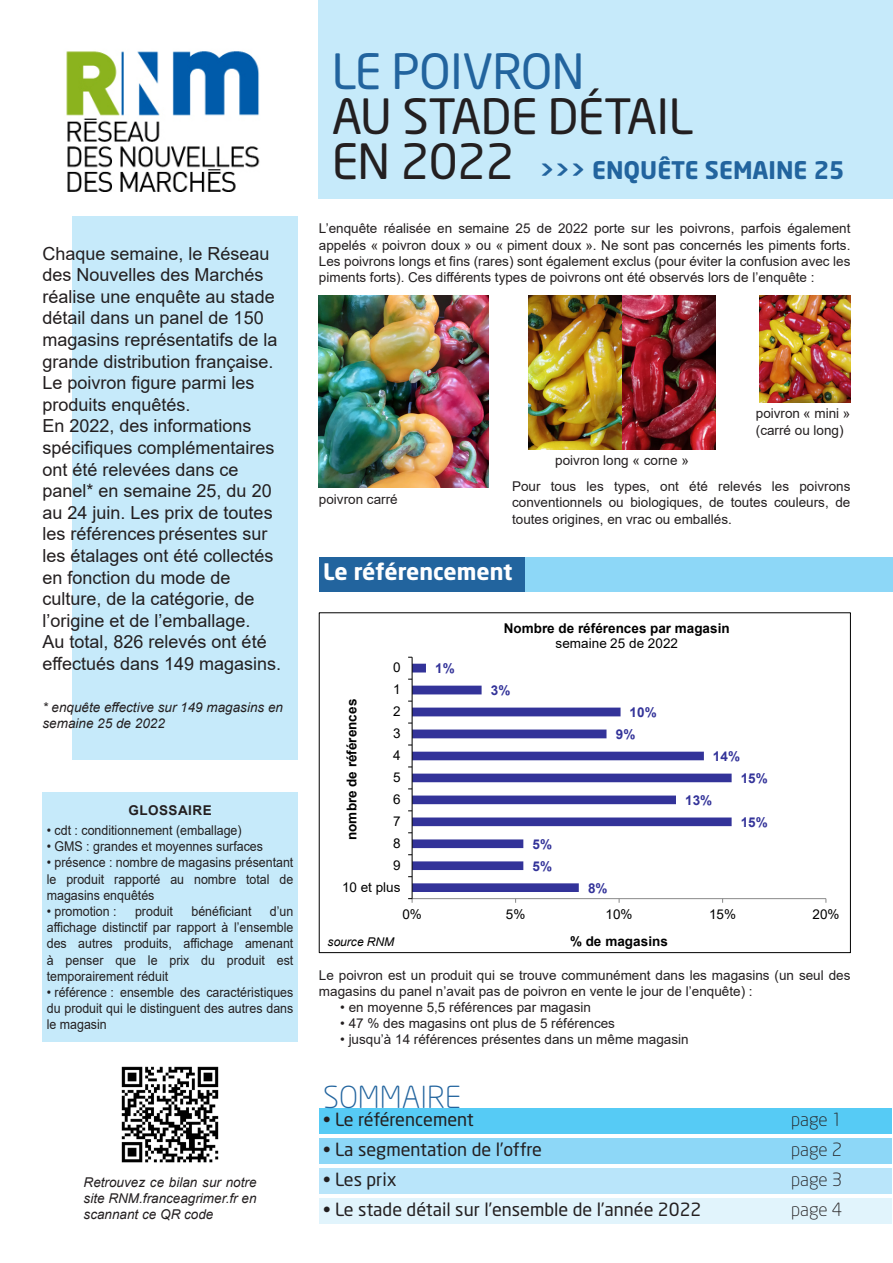
<style>
.page{position:relative;width:893px;height:1263px;background:#fff}
.page>*{position:absolute;margin:0;border:0;box-sizing:border-box;transform-origin:0 0}
.t1{font:48px "Neo Sans";letter-spacing:-.015em;color:#231f20}
.t2{font:48px "Neo Sans";letter-spacing:-.015em;color:#22649e}
.t3{font:300 30px "Neo Sans";color:#22649e}
.t4{font:700 24px "Neo Sans";color:#22649e}
.t5{font:700 22.5px "Neo Sans";letter-spacing:-.01em;color:#fff}
.chapeau_texte{font:18px/21.6px "Arial";color:#231f20}
.t6{font:18px "Neo Sans";color:#231f20}
.t7{font:300 18px "Neo Sans";color:#231f20}
.te_____9{font:13.5px/16.2px "Arial";color:#231f20;text-align:justify}
.te_____9-2{font:13.5px/16.2px "Arial";color:#231f20;text-align:justify;scale:.92 1}
.t8{font:700 13.5px/15.6px "Arial";letter-spacing:.005em;color:#000;text-align:center}
.graph_commentaire_ju{font:italic 13.5px/16.2px "Arial";color:#231f20;text-align:justify}
.chapeau_texte-2{font:italic 13.5px/16.2px "Arial";color:#231f20}
.t9{font:13.5px/21.9px "Arial";letter-spacing:.005em;color:#000;text-align:right}
.t10{font:700 13.5px/21.9px "Arial";letter-spacing:.005em;color:#339}
.ti_____9{font:700 13.5px "Arial";letter-spacing:.035em;color:#231f20}
.t11{font:italic 12px "Arial";letter-spacing:-.005em;color:#000}
.s1{font-weight:400;font-size:48px;color:#231f20}
.s2{font-weight:400}
</style>
<div class="page">
<div style="left:319px;top:557px;width:572px;height:34px;background:#22649e"></div>
<div style="left:526px;top:557px;width:367px;height:34px;background:#8dd7f7"></div>
<div style="left:319px;top:0;width:574px;height:198px;background:#c6eafa"></div>
<div style="left:72px;top:217px;width:226px;height:543px;background:#c6eafa"></div>
<img style="left:66px;top:51px;width:194px;height:141px">
<div style="left:319px;top:1198px;width:572px;height:25px;background:#e1f4fc"></div>
<div style="left:319px;top:1108px;width:572px;height:25px;background:#56cbf5"></div>
<div style="left:319px;top:1138px;width:572px;height:25px;background:#8dd7f7"></div>
<div style="left:319px;top:1168px;width:572px;height:25px;background:#b9e5fa"></div>
<div style="left:43px;top:792px;width:255px;height:250px;background:#c6eafa"></div>
<img style="left:759px;top:296px;width:91px;height:106px">
<img style="left:528px;top:296px;width:188px;height:153px">
<img style="left:319px;top:296px;width:169px;height:191px">
<svg style="left:413px;top:664px;width:319px;height:228px"></svg>
<hr style="left:412px;top:898px;width:414px;height:1px;background:#898989">
<hr style="left:412px;top:657px;width:1px;height:242px;background:#000">
<svg style="left:408px;top:898px;width:5px;height:5px"></svg>
<img style="left:121px;top:1066px;width:98px;height:97px">
<p class="chapeau_texte" style="left:43px;top:242px;width:237px">Chaque semaine, le Réseau des Nouvelles des Marchés réalise une enquête au stade détail dans un panel de 150 magasins représentatifs de la grande distribution française.<br>Le poivron figure parmi les produits enquêtés.</p>
<p class="chapeau_texte" style="left:43px;top:415px;width:240px">En 2022, des informations spécifiques complémentaires ont été relevées dans ce panel* en semaine 25, du 20 au 24 juin. Les prix de toutes les références présentes sur les étalages ont été collectés en fonction du mode de culture, de la catégorie, de l’origine et de l’emballage.<br>Au total, 826 relevés ont été effectués dans 149 magasins.</p>
<p class="chapeau_texte-2" style="left:43px;top:699px;width:242px">* enquête effective sur 149 magasins en semaine 25 de 2022</p>
<p class="ti_____9" style="left:128px;top:800px;width:85px">GLOSSAIRE</p>
<p class="te_____9-2" style="left:47px;top:822px;width:213px">• cdt : conditionnement (emballage)</p>
<p class="te_____9-2" style="left:47px;top:838px;width:237px">• GMS : grandes et moyennes surfaces</p>
<p class="te_____9-2" style="left:47px;top:854px;width:270px">• présence : nombre de magasins présentant le produit rapporté au nombre total de magasins enquêtés</p>
<p class="te_____9-2" style="left:47px;top:903px;width:78px">• promotion :</p>
<p class="te_____9-2" style="left:135px;top:903px;width:43px">produit</p>
<p class="te_____9-2" style="left:191px;top:903px;width:67px">bénéficiant</p>
<p class="te_____9-2" style="left:47px;top:903px;width:270px;text-indent:223px">d’un affichage distinctif par rapport à l’ensemble des autres produits, affichage amenant à penser que le prix du produit est temporairement réduit</p>
<p class="te_____9-2" style="left:47px;top:984px;width:270px">• référence : ensemble des caractéristiques du produit qui le distinguent des autres dans le magasin</p>
<p class="graph_commentaire_ju" style="left:84px;top:1174px;width:174px">Retrouvez ce bilan sur notre site RNM.franceagrimer.fr en scannant ce QR code</p>
<p class="t2" style="left:332px;top:42px;width:254px">LE POIVRON</p>
<p class="t1" style="left:332px;top:87px;width:363px">AU STADE DÉTAIL</p>
<p class="t4" style="left:332px;top:154px;width:515px"><span class="s1">EN 2022</span> &gt;&gt;&gt; ENQUÊTE SEMAINE 25</p>
<p class="te_____9" style="left:319px;top:221px;width:533px">L’enquête réalisée en semaine 25 de 2022 porte sur les poivrons, parfois également appelés « poivron doux » ou « piment doux ». Ne sont pas concernés les piments forts.<br>Les poivrons longs et fins (rares) sont également exclus (pour éviter la confusion avec les piments forts). Ces différents types de poivrons ont été observés lors de l’enquête :</p>
<p class="te_____9" style="left:319px;top:491px;width:80px">poivron carré</p>
<p class="te_____9" style="left:555px;top:452px;width:135px">poivron long « corne »</p>
<p class="te_____9" style="left:756px;top:405px;width:96px">poivron « mini »</p>
<p class="te_____9" style="left:756px;top:422px;width:89px">(carré ou long)</p>
<p class="te_____9" style="left:512px;top:478px;width:340px">Pour tous les types, ont été relevés les poivrons conventionnels ou biologiques, de toutes couleurs, de toutes origines, en vrac ou emballés.</p>
<p class="t5" style="left:323px;top:557px;width:191px">Le référencement</p>
<p class="t9" style="left:342px;top:657px;width:60px">0<br>1<br>2<br>3<br>4<br>5<br>6<br>7<br>8<br>9<br>10 et plus</p>
<p class="t8" style="left:344px;top:840px;width:143px;rotate:-90deg">nombre de références</p>
<p class="t10" style="left:435px;top:657px;width:21px">1%</p>
<p class="t8" style="left:504px;top:620px;width:228px">Nombre de références par magasin <span class="s2">semaine 25 de 2022</span></p>
<p class="t10" style="left:491px;top:679px;width:21px">3%</p>
<p class="t10" style="left:532px;top:833px;width:21px">5%<br>5%</p>
<p class="t10" style="left:616px;top:701px;width:42px;text-indent:14px">10%<br>9%</p>
<p class="t10" style="left:588px;top:877px;width:21px">8%</p>
<p class="t10" style="left:713px;top:745px;width:29px">14%</p>
<p class="t10" style="left:685px;top:789px;width:29px">13%</p>
<p class="t10" style="left:741px;top:767px;width:29px">15%</p>
<p class="t10" style="left:741px;top:811px;width:29px">15%</p>
<p class="t11" style="left:328px;top:934px;width:68px">source RNM</p>
<p class="t9" style="left:402px;top:903px;width:21px">0%</p>
<p class="t9" style="left:506px;top:903px;width:21px">5%</p>
<p class="t9" style="left:606px;top:903px;width:28px">10%</p>
<p class="t9" style="left:709px;top:903px;width:28px">15%</p>
<p class="t9" style="left:812px;top:903px;width:28px">20%</p>
<p class="t8" style="left:570px;top:933px;width:99px">% de magasins</p>
<p class="te_____9" style="left:319px;top:967px;width:533px">Le poivron est un produit qui se trouve communément dans les magasins (un seul des magasins du panel n’avait pas de poivron en vente le jour de l’enquête) :</p>
<p class="te_____9" style="left:340px;top:999px;width:252px">• en moyenne 5,5 références par magasin</p>
<p class="te_____9" style="left:340px;top:1015px;width:276px">• 47 % des magasins ont plus de 5 références</p>
<p class="te_____9" style="left:340px;top:1031px;width:350px">• jusqu’à 14 références présentes dans un même magasin</p>
<p class="t3" style="left:323px;top:1079px;width:139px">SOMMAIRE</p>
<p class="t6" style="left:323px;top:1108px;width:152px">• Le référencement</p>
<p class="t7" style="left:791px;top:1108px;width:52px">page 1</p>
<p class="t6" style="left:323px;top:1138px;width:220px">• La segmentation de l’offre</p>
<p class="t7" style="left:791px;top:1138px;width:52px">page 2</p>
<p class="t6" style="left:323px;top:1168px;width:75px">• Les prix</p>
<p class="t7" style="left:791px;top:1168px;width:52px">page 3</p>
<p class="t6" style="left:323px;top:1198px;width:380px">• Le stade détail sur l’ensemble de l’année 2022</p>
<p class="t7" style="left:791px;top:1198px;width:52px">page 4</p>
</div>
